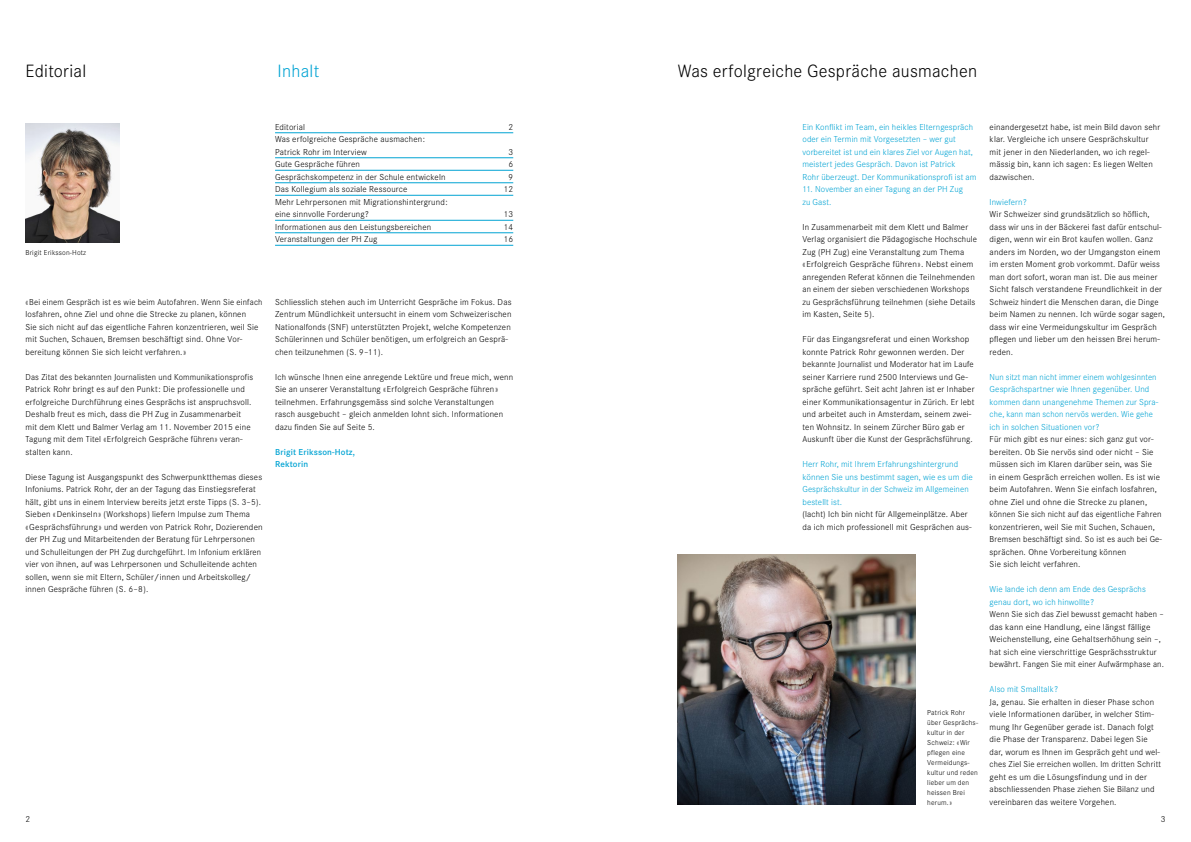
<style>
.page{position:relative;width:1191px;height:842px;background:#fff}
.page>*{position:absolute;margin:0;border:0;box-sizing:border-box;transform-origin:0 0}
.t1{font:300 18.5px "Corporate S";letter-spacing:.015em;color:#000}
.t2{font:300 18.5px "Corporate S";letter-spacing:.015em;color:#00a3d3}
.t3{font:300 9px/12.5px "Corporate S";letter-spacing:.02em;color:#000}
.t4{font:300 9px/12.5px "Corporate S";letter-spacing:.01em;color:#00a3d3}
.t5{font:600 9px/12.5px "Corporate S";letter-spacing:.02em;color:#00a3d3}
.t6{font:300 7.5px/10px "Corporate S";letter-spacing:.025em;color:#000}
</style>
<div class="page">
<hr style="left:275px;top:133px;width:238px;height:1px;background:#00a3d3">
<hr style="left:275px;top:158px;width:238px;height:1px;background:#00a3d3">
<hr style="left:275px;top:170px;width:238px;height:1px;background:#00a3d3">
<hr style="left:275px;top:183px;width:238px;height:1px;background:#00a3d3">
<hr style="left:275px;top:195px;width:238px;height:1px;background:#00a3d3">
<hr style="left:275px;top:220px;width:238px;height:1px;background:#00a3d3">
<hr style="left:275px;top:233px;width:238px;height:1px;background:#00a3d3">
<hr style="left:275px;top:245px;width:238px;height:1px;background:#00a3d3">
<img style="left:677px;top:555px;width:239px;height:250px">
<img style="left:26px;top:123px;width:93px;height:119px">
<h1 class="t1" style="left:26px;top:58px;width:62px">Editorial</h1>
<h1 class="t2" style="left:278px;top:58px;width:43px">Inhalt</h1>
<h1 class="t1" style="left:677px;top:58px;width:301px">Was erfolgreiche Gespräche ausmachen</h1>
<p class="t6" style="left:26px;top:247px;width:62px">Brigit Eriksson-Hotz</p>
<p class="t3" style="left:275px;top:120px;width:31px">Editorial</p>
<p class="t3" style="left:508px;top:120px;width:6px">2</p>
<p class="t3" style="left:275px;top:133px;width:152px">Was erfolgreiche Gespräche ausmachen:<br>Patrick Rohr im Interview</p>
<p class="t3" style="left:508px;top:145px;width:6px">3</p>
<p class="t3" style="left:275px;top:158px;width:86px">Gute Gespräche führen</p>
<p class="t3" style="left:508px;top:158px;width:6px">6</p>
<p class="t3" style="left:275px;top:170px;width:172px">Gesprächskompetenz in der Schule entwickeln</p>
<p class="t3" style="left:508px;top:170px;width:6px">9</p>
<p class="t3" style="left:275px;top:183px;width:134px">Das Kollegium als soziale Ressource</p>
<p class="t3" style="left:504px;top:183px;width:11px">12</p>
<p class="t3" style="left:275px;top:195px;width:174px">Mehr Lehrpersonen mit Migrationshintergrund: eine sinnvolle Forderung?</p>
<p class="t3" style="left:504px;top:208px;width:11px">13</p>
<p class="t3" style="left:275px;top:220px;width:158px">Informationen aus den Leistungsbereichen</p>
<p class="t3" style="left:504px;top:220px;width:11px">14</p>
<p class="t3" style="left:275px;top:233px;width:104px">Veranstaltungen der PH Zug</p>
<p class="t3" style="left:504px;top:233px;width:11px">16</p>
<p class="t3" style="left:26px;top:295px;width:238px">«Bei einem Gespräch ist es wie beim Autofahren. Wenn Sie einfach losfahren, ohne Ziel und ohne die Strecke zu planen, können<br>Sie sich nicht auf das eigentliche Fahren konzentrieren, weil Sie mit Suchen, Schauen, Bremsen beschäftigt sind. Ohne Vor&shy;bereitung können Sie sich leicht verfahren.»</p>
<p class="t3" style="left:26px;top:370px;width:229px">Das Zitat des bekannten Journalisten und Kommunikationsprofis Patrick Rohr bringt es auf den Punkt: Die professionelle und erfolgreiche Durchführung eines Gesprächs ist anspruchsvoll.<br>Deshalb freut es mich, dass die PH Zug in Zusammenarbeit mit dem Klett und Balmer Verlag am 11. November 2015 eine Tagung mit dem Titel «Erfolgreich Gespräche führen» veran&shy;stalten kann.</p>
<p class="t3" style="left:26px;top:470px;width:239px">Diese Tagung ist Ausgangspunkt des Schwerpunktthemas dieses Infoniums. Patrick Rohr, der an der Tagung das Einstiegsreferat hält, gibt uns in einem Interview bereits jetzt erste Tipps (S. 3–5).<br>Sieben «Denkinseln» (Workshops) liefern Impulse zum Thema «Gesprächsführung» und werden von Patrick Rohr, Dozierenden der PH Zug und Mitarbeitenden der Beratung für Lehrpersonen und Schulleitungen der PH Zug durchgeführt. Im Infonium erklären vier von ihnen, auf was Lehrpersonen und Schulleitende achten sollen, wenn sie mit Eltern, Schüler/innen und Arbeitskolleg/ innen Gespräche führen (S. 6–8).</p>
<p class="t3" style="left:275px;top:295px;width:238px">Schliesslich stehen auch im Unterricht Gespräche im Fokus. Das Zentrum Mündlichkeit untersucht in einem vom Schweizerischen Nationalfonds (SNF) unterstützten Projekt, welche Kompetenzen Schülerinnen und Schüler benötigen, um erfolgreich an Gesprä&shy;chen teilzunehmen (S. 9–11).</p>
<p class="t3" style="left:275px;top:370px;width:240px">Ich wünsche Ihnen eine anregende Lektüre und freue mich, wenn Sie an unserer Veranstaltung «Erfolgreich Gespräche führen» teilnehmen. Erfahrungsgemäss sind solche Veranstaltungen rasch ausgebucht – gleich anmelden lohnt sich. Informationen dazu finden Sie auf Seite 5.</p>
<p class="t5" style="left:275px;top:445px;width:81px">Brigit Eriksson-Hotz,<br>Rektorin</p>
<p class="t4" style="left:802px;top:120px;width:176px">Ein Konflikt im Team, ein heikles Elterngespräch oder ein Termin mit Vorgesetzten – wer gut vorbereitet ist und ein klares Ziel vor Augen hat, meistert jedes Gespräch. Davon ist Patrick<br>Rohr überzeugt. Der Kommunikationsprofi ist am</p>
<p class="t4" style="left:802px;top:183px;width:162px">11. November an einer Tagung an der PH Zug zu Gast.</p>
<p class="t3" style="left:802px;top:220px;width:176px">In Zusammenarbeit mit dem Klett und Balmer Verlag organisiert die Pädagogische Hochschule Zug (PH Zug) eine Veranstaltung zum Thema «Erfolgreich Gespräche führen». Nebst einem anregenden Referat können die Teilnehmenden an einem der sieben verschiedenen Workshops zu Gesprächsführung teilnehmen (siehe Details im Kasten, Seite 5).</p>
<p class="t3" style="left:802px;top:333px;width:173px">Für das Eingangsreferat und einen Workshop konnte Patrick Rohr gewonnen werden. Der bekannte Journalist und Moderator hat im Laufe seiner Karriere rund 2500 Interviews und Ge&shy;spräche geführt. Seit acht Jahren ist er Inhaber einer Kommunikationsagentur in Zürich. Er lebt und arbeitet auch in Amsterdam, seinem zwei&shy;ten Wohnsitz. In seinem Zürcher Büro gab er Auskunft über die Kunst der Gesprächsführung.</p>
<p class="t4" style="left:802px;top:458px;width:172px">Herr Rohr, mit Ihrem Erfahrungshintergrund können Sie uns bestimmt sagen, wie es um die Gesprächskultur in der Schweiz im Allgemeinen bestellt ist.</p>
<p class="t3" style="left:802px;top:508px;width:171px">(lacht) Ich bin nicht für Allgemeinplätze. Aber da ich mich professionell mit Gesprächen aus-</p>
<p class="t6" style="left:927px;top:707px;width:52px">Patrick Rohr über Gesprächs&shy;kultur in der<br>Schweiz: «Wir pflegen eine<br>Vermeidungs&shy;kultur und reden lieber um den heissen Brei herum.»</p>
<p class="t3" style="left:989px;top:120px;width:172px">einandergesetzt habe, ist mein Bild davon sehr klar. Vergleiche ich unsere Gesprächskultur mit jener in den Niederlanden, wo ich regel&shy;mässig bin, kann ich sagen: Es liegen Welten dazwischen.</p>
<p class="t4" style="left:989px;top:195px;width:39px">Inwiefern?</p>
<p class="t3" style="left:989px;top:208px;width:177px">Wir Schweizer sind grundsätzlich so höflich, dass wir uns in der Bäckerei fast dafür entschul&shy;digen, wenn wir ein Brot kaufen wollen. Ganz anders im Norden, wo der Umgangston einem im ersten Moment grob vorkommt. Dafür weiss man dort sofort, woran man ist. Die aus meiner Sicht falsch verstandene Freundlichkeit in der Schweiz hindert die Menschen daran, die Dinge beim Namen zu nennen. Ich würde sogar sagen, dass wir eine Vermeidungskultur im Gespräch pflegen und lieber um den heissen Brei herum&shy;reden.</p>
<p class="t4" style="left:989px;top:370px;width:170px">Nun sitzt man nicht immer einem wohlgesinnten Gesprächspartner wie Ihnen gegenüber. Und kommen dann unangenehme Themen zur Spra&shy;che, kann man schon nervös werden. Wie gehe ich in solchen Situationen vor?</p>
<p class="t3" style="left:989px;top:433px;width:174px">Für mich gibt es nur eines: sich ganz gut vor&shy;bereiten. Ob Sie nervös sind oder nicht – Sie müssen sich im Klaren darüber sein, was Sie<br>in einem Gespräch erreichen wollen. Es ist wie beim Autofahren. Wenn Sie einfach losfahren, ohne Ziel und ohne die Strecke zu planen, können Sie sich nicht auf das eigentliche Fahren konzentrieren, weil Sie mit Suchen, Schauen, Bremsen beschäftigt sind. So ist es auch bei Ge&shy;sprächen. Ohne Vorbereitung können<br>Sie sich leicht verfahren.</p>
<p class="t4" style="left:989px;top:583px;width:158px">Wie lande ich denn am Ende des Gesprächs genau dort, wo ich hinwollte?</p>
<p class="t3" style="left:989px;top:608px;width:176px">Wenn Sie sich das Ziel bewusst gemacht haben – das kann eine Handlung, eine längst fällige Weichenstellung, eine Gehaltserhöhung sein –, hat sich eine vierschrittige Gesprächsstruktur bewährt. Fangen Sie mit einer Aufwärmphase an.</p>
<p class="t4" style="left:989px;top:683px;width:70px">Also mit Smalltalk?</p>
<p class="t3" style="left:989px;top:695px;width:173px">Ja, genau. Sie erhalten in dieser Phase schon viele Informationen darüber, in welcher Stim&shy;mung Ihr Gegenüber gerade ist. Danach folgt die Phase der Transparenz. Dabei legen Sie dar, worum es Ihnen im Gespräch geht und wel&shy;ches Ziel Sie erreichen wollen. Im dritten Schritt geht es um die Lösungsfindung und in der abschliessenden Phase ziehen Sie Bilanz und vereinbaren das weitere Vorgehen.</p>
<p class="t3" style="left:26px;top:813px;width:6px">2</p>
<p class="t3" style="left:1160px;top:813px;width:6px">3</p>
</div>
